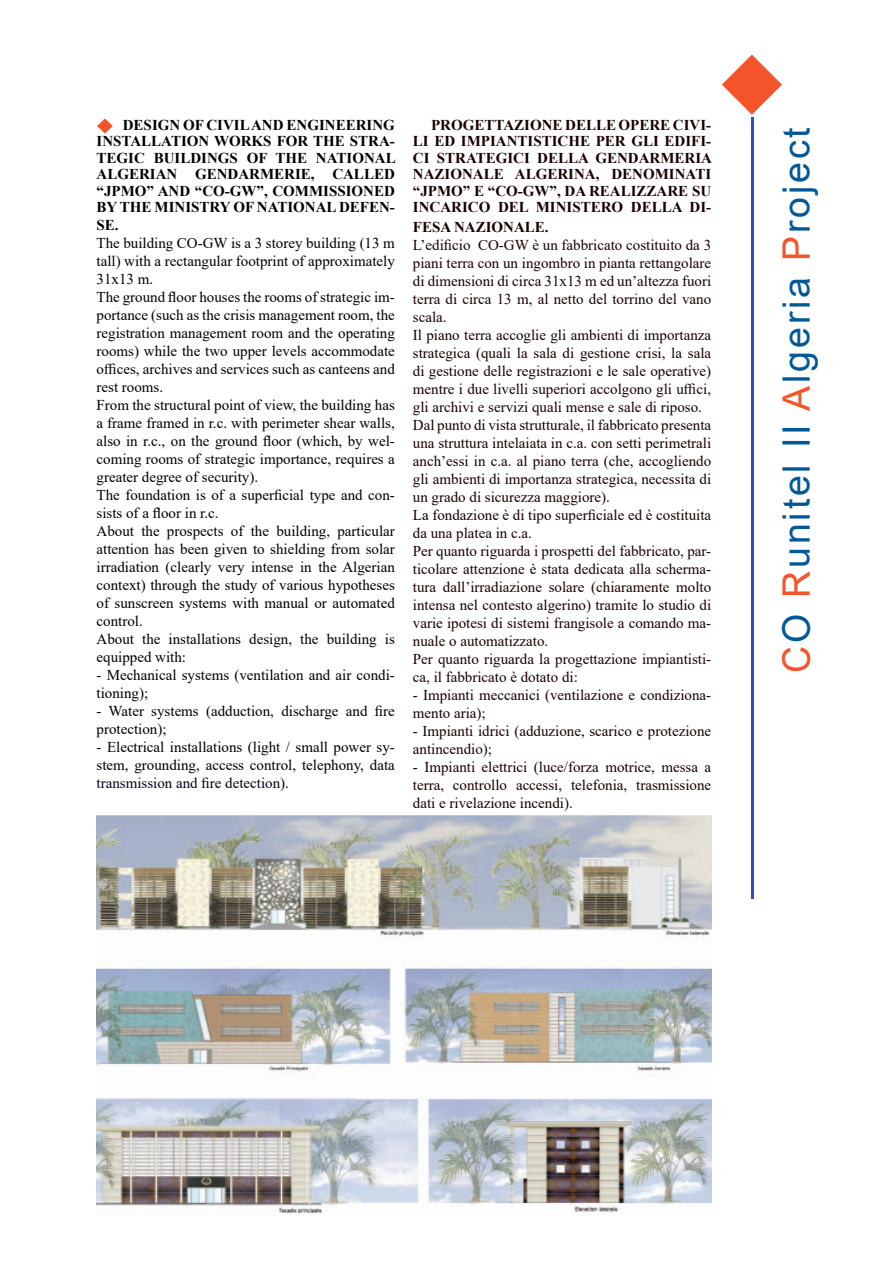
<style>
.page{position:relative;width:893px;height:1263px;background:#fff}
.page>*{position:absolute;margin:0;border:0;box-sizing:border-box;transform-origin:0 0}
.t1{font:37.8px "Arial";letter-spacing:.075em;color:#005899}
.t2{font:15px/18px "Times New Roman";color:#1a0000;text-align:justify}
.t3{font:15px/18px "Times New Roman";color:#000004;text-align:justify}
.t4{font:700 15px/16.5px "Times New Roman";color:#1a0000;text-align:justify}
.t5{font:700 15px/16.5px "Times New Roman";color:#000004;text-align:justify}
.s1{color:#000618}
.s2{color:#f45429}
</style>
<div class="page">
<svg style="left:722px;top:55px;width:60px;height:60px"></svg>
<hr style="left:751px;top:117px;width:2px;height:781px;background:#304ebe">
<img style="left:97px;top:816px;width:614px;height:398px">
<svg style="left:97px;top:119px;width:16px;height:15px"></svg>
<p class="t5" style="left:97px;top:116px;width:301px;text-indent:26px">DESIGN OF CIVIL AND ENGINEERING INSTALLATION WORKS FOR THE STRA-TEGIC BUILDINGS OF THE NATIONAL ALGERIAN GENDARMERIE, CALLED “JPMO” AND “CO-GW”, COMMISSIONED BY THE MINISTRY OF NATIONAL DEFEN-</p>
<p class="t5" style="left:97px;top:217px;width:24px">SE.</p>
<p class="t3" style="left:97px;top:234px;width:300px">The building CO-GW is a 3 storey building (13 m tall) with a rectangular footprint of approximately 31x13 m.</p>
<p class="t3" style="left:97px;top:288px;width:300px">The ground floor houses the rooms of strategic im&shy;portance (such as the crisis management room, the registration management room and the operating rooms) while the two upper levels accommodate offices, archives and services such as canteens and rest rooms.</p>
<p class="t3" style="left:97px;top:396px;width:300px">From the structural point of view, the building has a frame framed in r.c. with perimeter shear walls, also in r.c., on the ground floor (which, by wel&shy;coming rooms of strategic importance, requires a greater degree of security).</p>
<p class="t3" style="left:97px;top:486px;width:300px">The foundation is of a superficial type and con&shy;sists of a floor in r.c.</p>
<p class="t3" style="left:97px;top:522px;width:300px">About the prospects of the building, particular attention has been given to shielding from solar irradiation (clearly very intense in the Algerian context) through the study of various hypotheses of sunscreen systems with manual or automated control.</p>
<p class="t3" style="left:97px;top:630px;width:300px">About the installations design, the building is equipped with:</p>
<p class="t3" style="left:97px;top:666px;width:300px">- Mechanical systems (ventilation and air condi&shy;tioning);</p>
<p class="t3" style="left:97px;top:702px;width:300px">- Water systems (adduction, discharge and fire protection);</p>
<p class="t3" style="left:97px;top:738px;width:300px">- Electrical installations (light / small power sy&shy;stem, grounding, access control, telephony, data <span class="s1">transmission and fire detection).</span></p>
<p class="t4" style="left:413px;top:116px;width:301px;text-indent:18px">PROGETTAZIONE DELLE OPERE CIVI-LI ED IMPIANTISTICHE PER GLI EDIFI-CI STRATEGICI DELLA GENDARMERIA NAZIONALE ALGERINA, DENOMINATI “JPMO” E “CO-GW”, DA REALIZZARE SU INCARICO DEL MINISTERO DELLA DI-</p>
<p class="t4" style="left:413px;top:218px;width:137px">FESA NAZIONALE.</p>
<p class="t2" style="left:413px;top:235px;width:300px">L’edificio CO-GW è un fabbricato costituito da 3 piani terra con un ingombro in pianta rettangolare di dimensioni di circa 31x13 m ed un’altezza fuori terra di circa 13 m, al netto del torrino del vano scala.</p>
<p class="t2" style="left:413px;top:325px;width:300px">Il piano terra accoglie gli ambienti di importanza strategica (quali la sala di gestione crisi, la sala di gestione delle registrazioni e le sale operative) mentre i due livelli superiori accolgono gli uffici, gli archivi e servizi quali mense e sale di riposo.</p>
<p class="t2" style="left:413px;top:415px;width:300px">Dal punto di vista strutturale, il fabbricato presenta una struttura intelaiata in c.a. con setti perimetrali anch’essi in c.a. al piano terra (che, accogliendo gli ambienti di importanza strategica, necessita di un grado di sicurezza maggiore).</p>
<p class="t2" style="left:413px;top:505px;width:300px">La fondazione è di tipo superficiale ed è costituita da una platea in c.a.</p>
<p class="t2" style="left:413px;top:541px;width:300px">Per quanto riguarda i prospetti del fabbricato, par&shy;ticolare attenzione è stata dedicata alla scherma&shy;tura dall’irradiazione solare (chiaramente molto intensa nel contesto algerino) tramite lo studio di varie ipotesi di sistemi frangisole a comando ma&shy;nuale o automatizzato.</p>
<p class="t2" style="left:413px;top:649px;width:300px">Per quanto riguarda la progettazione impiantisti&shy;ca, il fabbricato è dotato di:</p>
<p class="t2" style="left:413px;top:685px;width:300px">- Impianti meccanici (ventilazione e condiziona&shy;mento aria);</p>
<p class="t2" style="left:413px;top:721px;width:300px">- Impianti idrici (adduzione, scarico e protezione antincendio);</p>
<p class="t2" style="left:413px;top:757px;width:300px">- Impianti elettrici (luce/forza motrice, messa a terra, controllo accessi, telefonia, trasmissione dati e rivelazione incendi).</p>
<p class="t1" style="left:770px;top:673px;width:547px;rotate:-90deg"><span class="s2">C</span>O <span class="s2">R</span>unitel II <span class="s2">A</span>lgeria <span class="s2">P</span>roject</p>
</div>
